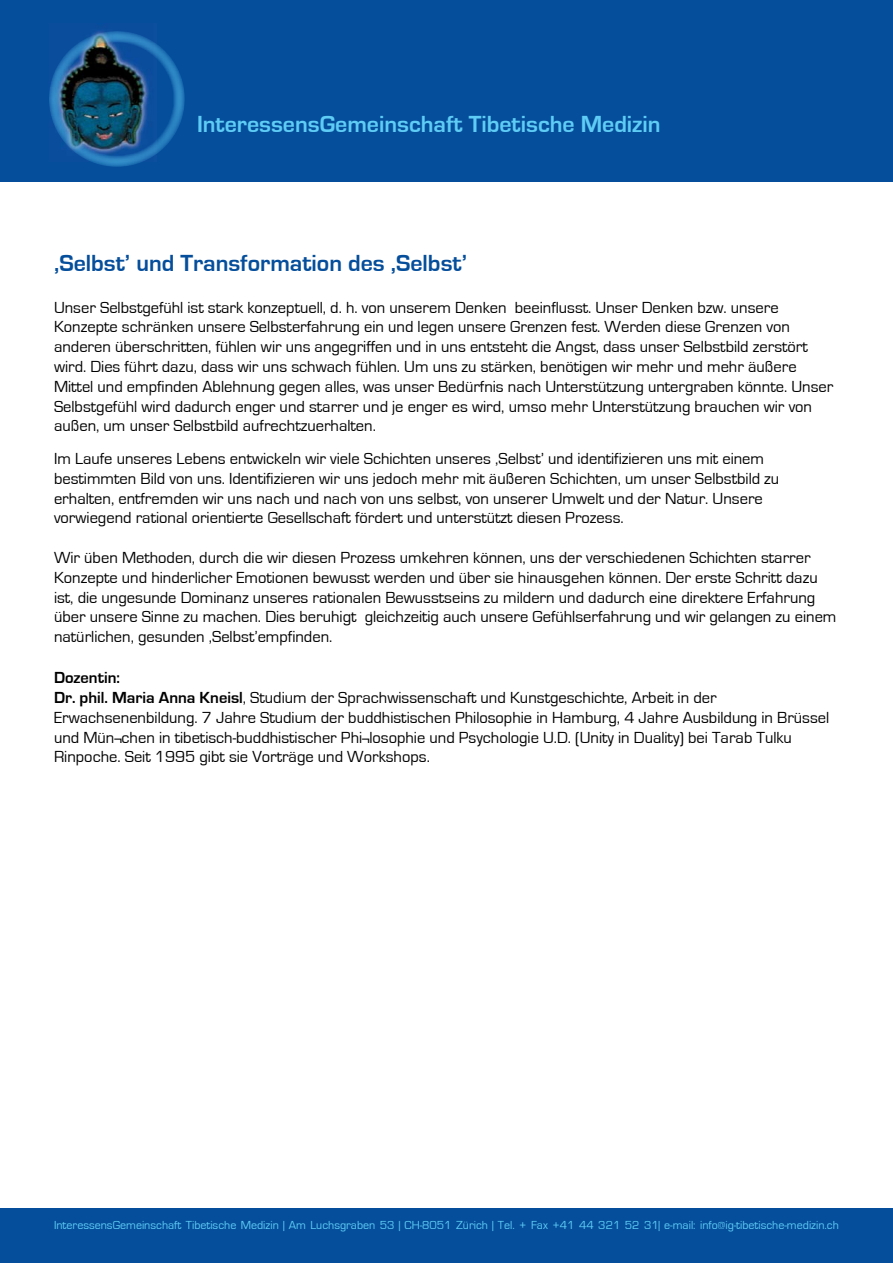
<style>
.page{position:relative;width:893px;height:1263px;background:#fff}
.page>*{position:absolute;margin:0;border:0;box-sizing:border-box;transform-origin:0 0}
.t1{font:700 24px "Eurostile";color:#5eccf5}
.t2{font:700 24px "Eurostile";color:#054e9b}
.t3{font:16.5px/19.8px "Eurostile";color:#000}
.t4{font:12px "Eurostile";color:#5eccf5}
.s1{font-weight:700}
</style>
<div class="page">
<div style="left:0;top:0;width:893px;height:181px;background:#054e9b"></div>
<img style="left:49px;top:26px;width:108px;height:128px">
<div style="left:49px;top:31px;width:136px;height:136px;border:12px solid #5eccf5;border-radius:50%"></div>
<div style="left:0;top:1209px;width:893px;height:54px;background:#054e9b"></div>
<h1 class="t1" style="left:197px;top:111px;width:465px">InteressensGemeinschaft Tibetische Medizin</h1>
<h1 class="t2" style="left:54px;top:250px;width:415px">‚Selbst’ und Transformation des ‚Selbst’</h1>
<p class="t3" style="left:54px;top:298px;width:781px">Unser Selbstgefühl ist stark konzeptuell, d. h. von unserem Denken beeinflusst. Unser Denken bzw. unsere Konzepte schränken unsere Selbsterfahrung ein und legen unsere Grenzen fest. Werden diese Grenzen von anderen überschritten, fühlen wir uns angegriffen und in uns entsteht die Angst, dass unser Selbstbild zerstört wird. Dies führt dazu, dass wir uns schwach fühlen. Um uns zu stärken, benötigen wir mehr und mehr äußere Mittel und empfinden Ablehnung gegen alles, was unser Bedürfnis nach Unterstützung untergraben könnte. Unser Selbstgefühl wird dadurch enger und starrer und je enger es wird, umso mehr Unterstützung brauchen wir von außen, um unser Selbstbild aufrechtzuerhalten.</p>
<p class="t3" style="left:54px;top:449px;width:727px">Im Laufe unseres Lebens entwickeln wir viele Schichten unseres ‚Selbst’ und identifizieren uns mit einem bestimmten Bild von uns. Identifizieren wir uns jedoch mehr mit äußeren Schichten, um unser Selbstbild zu erhalten, entfremden wir uns nach und nach von uns selbst, von unserer Umwelt und der Natur. Unsere vorwiegend rational orientierte Gesellschaft fördert und unterstützt diesen Prozess.</p>
<p class="t3" style="left:54px;top:548px;width:784px">Wir üben Methoden, durch die wir diesen Prozess umkehren können, uns der verschiedenen Schichten starrer Konzepte und hinderlicher Emotionen bewusst werden und über sie hinausgehen können. Der erste Schritt dazu ist, die ungesunde Dominanz unseres rationalen Bewusstseins zu mildern und dadurch eine direktere Erfahrung über unsere Sinne zu machen. Dies beruhigt gleichzeitig auch unsere Gefühlserfahrung und wir gelangen zu einem natürlichen, gesunden ‚Selbst’empfinden.</p>
<p class="t3" style="left:54px;top:668px;width:777px"><span class="s1">Dozentin:<br>Dr. phil. Maria Anna Kneisl</span>, Studium der Sprachwissenschaft und Kunstgeschichte, Arbeit in der Erwachsenenbildung. 7 Jahre Studium der buddhistischen Philosophie in Hamburg, 4 Jahre Ausbildung in Brüssel und Mün¬chen in tibetisch-buddhistischer Phi¬losophie und Psychologie U.D. (Unity in Duality) bei Tarab Tulku Rinpoche. Seit 1995 gibt sie Vorträge und Workshops.</p>
<p class="t4" style="left:54px;top:1218px;width:786px">InteressensGemeinschaft Tibetische Medizin | Am Luchsgraben 53 | CH-8051 Zürich | Tel. + Fax +41 44 321 52 31| e-mail: info@ig-tibetische-medizin.ch</p>
</div>
